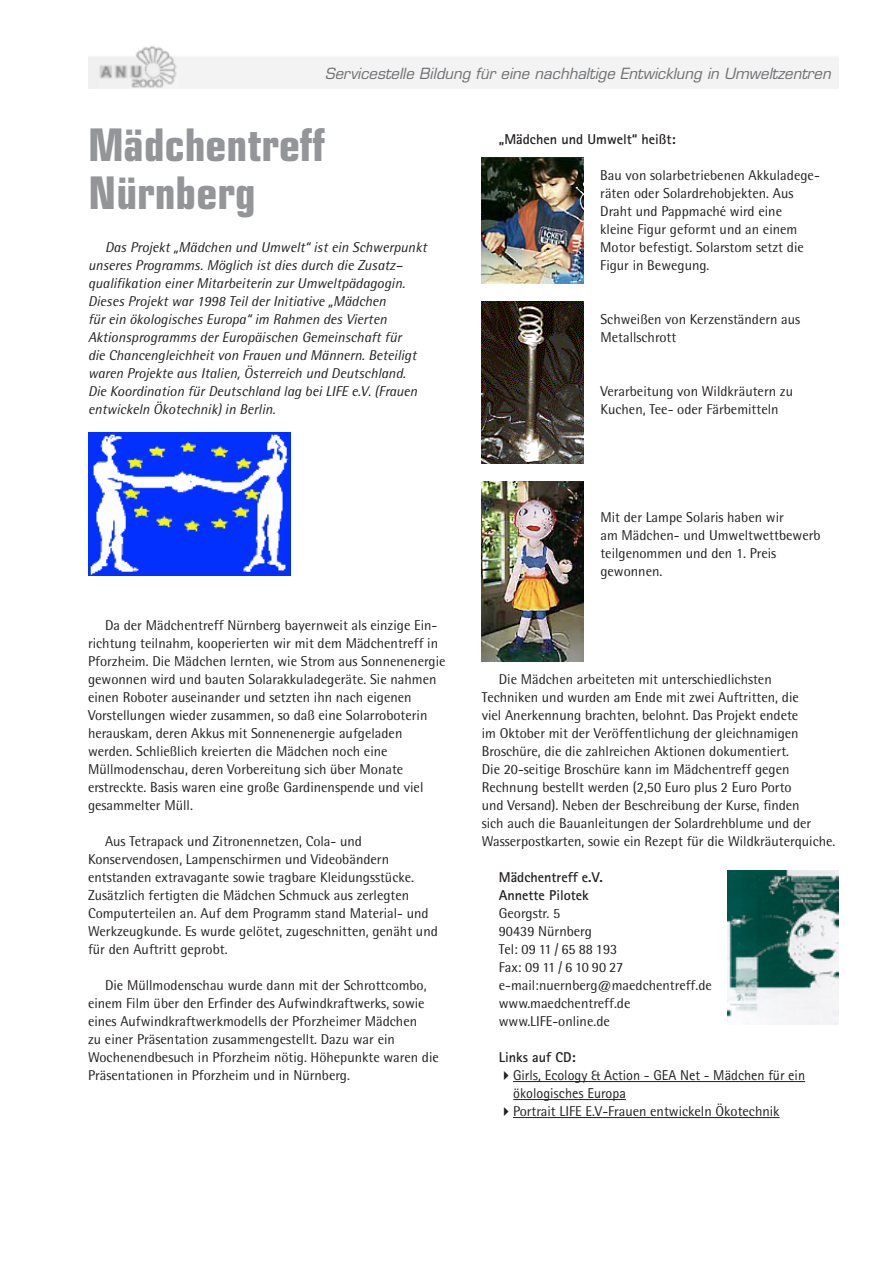
<style>
.page{position:relative;width:893px;height:1263px;background:#fff}
.page>*{position:absolute;margin:0;border:0;box-sizing:border-box;transform-origin:0 0}
.躡erschrift_1{font:700 condensed 45px/48px "Eurostile";color:#939598}
.t1{font:italic 15px "Eurostile";color:#6c6d70}
.Überschrift_4{font:14.25px/18px "Rotis Semi Sans";color:#231f20}
.Kursiv{font:italic 14.25px/18px "Rotis Semi Sans";color:#231f20}
.Überschrift_4-2{font:700 14.25px "Rotis Sans Serif";color:#231f20}
.Überschrift_4-3{font:14.25px "Rotis Sans Serif";color:#231f20}
</style>
<div class="page">
<img style="left:88px;top:45px;width:751px;height:44px">
<hr style="left:513px;top:1081px;width:292px;height:1px;background:#231f20">
<hr style="left:513px;top:1099px;width:113px;height:1px;background:#231f20">
<hr style="left:513px;top:1117px;width:267px;height:1px;background:#231f20">
<img style="left:88px;top:432px;width:203px;height:144px">
<img style="left:482px;top:302px;width:101px;height:162px">
<img style="left:482px;top:482px;width:101px;height:180px">
<img style="left:482px;top:158px;width:101px;height:125px">
<img style="left:727px;top:871px;width:112px;height:154px">
<p class="t1" style="left:325px;top:64px;width:507px">Servicestelle Bildung für eine nachhaltige Entwicklung in Umweltzentren</p>
<p class="躡erschrift_1" style="left:88px;top:120px;width:238px">Mädchentreff<br>Nürnberg</p>
<p class="Kursiv" style="left:88px;top:238px;width:340px;text-indent:17px">Das Projekt „Mädchen und Umwelt“ ist ein Schwerpunkt unseres Programms. Möglich ist dies durch die Zusatz– qualifikation einer Mitarbeiterin zur Umweltpädagogin.<br>Dieses Projekt war 1998 Teil der Initiative „Mädchen<br>für ein ökologisches Europa“ im Rahmen des Vierten Aktionsprogramms der Europäischen Gemeinschaft für<br>die Chancengleichheit von Frauen und Männern. Beteiligt waren Projekte aus Italien, Österreich und Deutschland.<br>Die Koordination für Deutschland lag bei LIFE e.V. (Frauen entwickeln Ökotechnik) in Berlin.</p>
<p class="Überschrift_4-2" style="left:499px;top:130px;width:179px">„Mädchen und Umwelt“ heißt:</p>
<p class="Überschrift_4" style="left:600px;top:166px;width:221px">Bau von solarbetriebenen Akkuladege-</p>
<p class="Überschrift_4" style="left:600px;top:184px;width:195px">räten oder Solardrehobjekten. Aus</p>
<p class="Überschrift_4" style="left:600px;top:202px;width:183px">Draht und Pappmaché wird eine</p>
<p class="Überschrift_4" style="left:600px;top:220px;width:199px">kleine Figur geformt und an einem</p>
<p class="Überschrift_4" style="left:600px;top:238px;width:205px">Motor befestigt. Solarstom setzt die</p>
<p class="Überschrift_4" style="left:600px;top:256px;width:111px">Figur in Bewegung.</p>
<p class="Überschrift_4" style="left:600px;top:310px;width:201px">Schweißen von Kerzenständern aus</p>
<p class="Überschrift_4" style="left:600px;top:328px;width:77px">Metallschrott</p>
<p class="Überschrift_4" style="left:600px;top:382px;width:194px">Verarbeitung von Wildkräutern zu</p>
<p class="Überschrift_4" style="left:600px;top:400px;width:180px">Kuchen, Tee- oder Färbemitteln</p>
<p class="Überschrift_4" style="left:88px;top:616px;width:359px;text-indent:17px">Da der Mädchentreff Nürnberg bayernweit als einzige Ein&shy;richtung teilnahm, kooperierten wir mit dem Mädchentreff in Pforzheim. Die Mädchen lernten, wie Strom aus Sonnenenergie gewonnen wird und bauten Solarakkuladegeräte. Sie nahmen einen Roboter auseinander und setzten ihn nach eigenen Vorstellungen wieder zusammen, so daß eine Solarroboterin herauskam, deren Akkus mit Sonnenenergie aufgeladen werden. Schließlich kreierten die Mädchen noch eine Müllmodenschau, deren Vorbereitung sich über Monate erstreckte. Basis waren eine große Gardinenspende und viel gesammelter Müll.</p>
<p class="Überschrift_4" style="left:88px;top:832px;width:351px;text-indent:17px">Aus Tetrapack und Zitronennetzen, Cola- und Konservendosen, Lampenschirmen und Videobändern entstanden extravagante sowie tragbare Kleidungsstücke.<br>Zusätzlich fertigten die Mädchen Schmuck aus zerlegten Computerteilen an. Auf dem Programm stand Material- und Werkzeugkunde. Es wurde gelötet, zugeschnitten, genäht und für den Auftritt geprobt.</p>
<p class="Überschrift_4" style="left:88px;top:976px;width:352px;text-indent:17px">Die Müllmodenschau wurde dann mit der Schrottcombo, einem Film über den Erfinder des Aufwindkraftwerks, sowie eines Aufwindkraftwerkmodells der Pforzheimer Mädchen<br>zu einer Präsentation zusammengestellt. Dazu war ein Wochenendbesuch in Pforzheim nötig. Höhepunkte waren die Präsentationen in Pforzheim und in Nürnberg.</p>
<p class="Überschrift_4" style="left:600px;top:508px;width:185px">Mit der Lampe Solaris haben wir</p>
<p class="Überschrift_4" style="left:600px;top:526px;width:222px">am Mädchen- und Umweltwettbewerb</p>
<p class="Überschrift_4" style="left:600px;top:544px;width:177px">teilgenommen und den 1. Preis</p>
<p class="Überschrift_4" style="left:600px;top:562px;width:63px">gewonnen.</p>
<p class="Überschrift_4" style="left:482px;top:670px;width:355px;text-indent:17px">Die Mädchen arbeiteten mit unterschiedlichsten<br>Techniken und wurden am Ende mit zwei Auftritten, die<br>viel Anerkennung brachten, belohnt. Das Projekt endete<br>im Oktober mit der Veröffentlichung der gleichnamigen Broschüre, die die zahlreichen Aktionen dokumentiert.<br>Die 20-seitige Broschüre kann im Mädchentreff gegen Rechnung bestellt werden (2,50 Euro plus 2 Euro Porto<br>und Versand). Neben der Beschreibung der Kurse, finden<br>sich auch die Bauanleitungen der Solardrehblume und der Wasserpostkarten, sowie ein Rezept für die Wildkräuterquiche.</p>
<p class="Überschrift_4-2" style="left:499px;top:868px;width:106px">Mädchentreff e.V.</p>
<p class="Überschrift_4-2" style="left:499px;top:886px;width:91px">Annette Pilotek</p>
<p class="Überschrift_4" style="left:499px;top:904px;width:63px">Georgstr. 5</p>
<p class="Überschrift_4" style="left:499px;top:922px;width:95px">90439 Nürnberg</p>
<p class="Überschrift_4" style="left:499px;top:940px;width:120px">Tel: 09 11 / 65 88 193</p>
<p class="Überschrift_4" style="left:499px;top:958px;width:126px">Fax: 09 11 / 6 10 90 27</p>
<p class="Überschrift_4" style="left:499px;top:976px;width:215px">e-mail:nuernberg@maedchentreff.de</p>
<p class="Überschrift_4" style="left:499px;top:994px;width:133px">www.maedchentreff.de</p>
<p class="Überschrift_4" style="left:499px;top:1012px;width:113px">www.LIFE-online.de</p>
<p class="Überschrift_4-2" style="left:499px;top:1048px;width:79px">Links auf CD:</p>
<p class="Überschrift_4-3" style="left:499px;top:1067px;width:308px">✔Girls, Ecology &amp; Action - GEA Net - Mädchen für ein</p>
<p class="Überschrift_4-3" style="left:513px;top:1085px;width:114px">ökologisches Europa</p>
<p class="Überschrift_4" style="left:499px;top:1102px;width:282px">✔Portrait LIFE E.V-Frauen entwickeln Ökotechnik</p>
</div>
